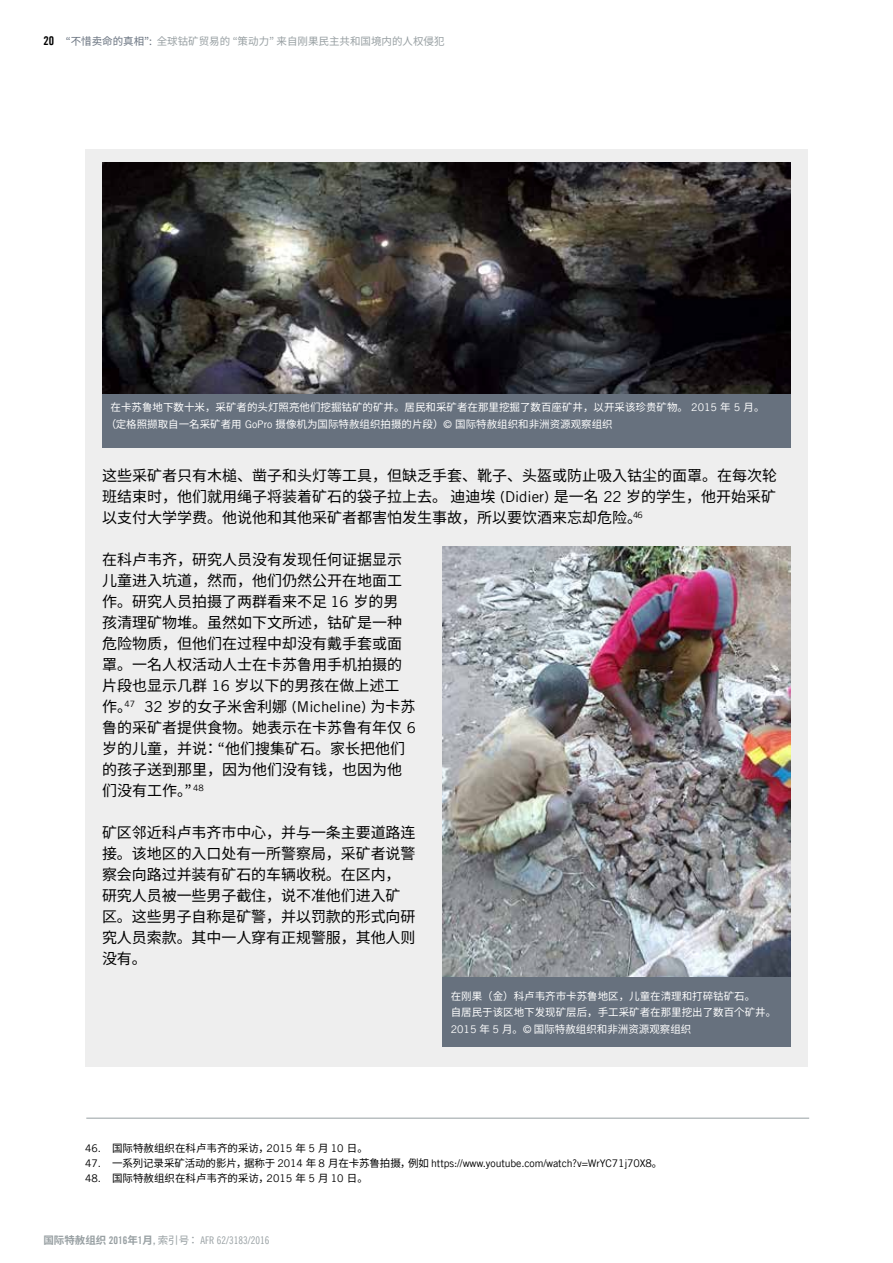
<style>
.page{position:relative;width:893px;height:1263px;background:#fff}
.page>*{position:absolute;margin:0;border:0;box-sizing:border-box;transform-origin:0 0}
.t1{font:15px/21px "Noto Sans CJ Kjp";color:#000}
.t2{font:10.5px/16.5px "Noto Sans CJ Kjp";color:#fff}
.t3{font:10.5px "Amnesty Trade Gothic";letter-spacing:-.01em;color:#000}
.t4{font:10.5px "Noto Sans CJ Kjp";color:#000}
.t5{font:10.5px "Noto Sans CJ Kjp";color:#979fa2}
.t6{font:10.5px "Amnesty Trade Gothic Cn 18";color:#979fa2}
.s1{font-family:"Amnesty Trade Gothic Bd Cn 20";font-size:12px;color:#000}
.s2{color:#67717e}
.s3{font-family:"Amnesty Trade Gothic"}
.s4{font-family:"Noto Sans CJ Kjp"}
.s5{font-family:"Noto Sans CJ Kjp";font-weight:700}
.s6{font-family:"Amnesty Trade Gothic Bd Cn 20"}
</style>
<div class="page">
<div style="left:85px;top:149px;width:723px;height:918px;background:#eee"></div>
<hr style="left:86px;top:1118px;width:723px;height:1px;background:#979fa2">
<img style="left:102px;top:163px;width:689px;height:231px">
<div style="left:102px;top:394px;width:689px;height:54px;background:#67717e"></div>
<img style="left:442px;top:546px;width:349px;height:432px">
<div style="left:442px;top:978px;width:349px;height:69px;background:#67717e"></div>
<p class="t5" style="left:43px;top:35px;width:403px"><span class="s1">20</span> <span class="s2">“不惜卖命的真相”:</span> 全球钴矿贸易的 “策动力” 来自刚果民主共和国境内的人权侵犯</p>
<p class="t2" style="left:106px;top:399px;width:660px;text-indent:5px">在卡苏鲁地下数十米，采矿者的头灯照亮他们挖掘钴矿的矿井。居民和采矿者在那里挖掘了数百座矿井，以开采该珍贵矿物。 <span class="s3">2015</span> 年 <span class="s3">5</span> 月。（定格照撷取自一名采矿者用 <span class="s3">GoPro</span> 摄像机为国际特赦组织拍摄的片段）<span class="s3">©</span> 国际特赦组织和非洲资源观察组织</p>
<p class="t1" style="left:102px;top:465px;width:676px;text-align:justify">这些采矿者只有木槌、凿子和头灯等工具，但缺乏手套、靴子、头盔或防止吸入钴尘的面罩。在每次轮班结束时，他们就用绳子将装着矿石的袋子拉上去。 迪迪埃 <span class="s3">(Didier)</span> 是一名 <span class="s3">22</span> 岁的学生，他开始采矿以支付大学学费。他说他和其他采矿者都害怕发生事故，所以要饮酒来忘却危险。<sup>46</sup></p>
<p class="t1" style="left:102px;top:549px;width:315px">在科卢韦齐，研究人员没有发现任何证据显示儿童进入坑道，然而，他们仍然公开在地面工作。研究人员拍摄了两群看来不足 <span class="s3">16</span> 岁的男孩清理矿物堆。虽然如下文所述，钴矿是一种危险物质，但他们在过程中却没有戴手套或面罩。一名人权活动人士在卡苏鲁用手机拍摄的片段也显示几群 <span class="s3">16</span> 岁以下的男孩在做上述工作。<sup>47</sup> <span class="s3">32</span> 岁的女子米舍利娜 <span class="s3">(Micheline)</span> 为卡苏鲁的采矿者提供食物。她表示在卡苏鲁有年仅 <span class="s3">6</span>岁的儿童，并说： “他们搜集矿石。家长把他们的孩子送到那里，因为他们没有钱，也因为他们没有工作。” <sup>48</sup></p>
<p class="t1" style="left:102px;top:822px;width:315px">矿区邻近科卢韦齐市中心，并与一条主要道路连接。该地区的入口处有一所警察局，采矿者说警察会向路过并装有矿石的车辆收税。在区内，研究人员被一些男子截住，说不准他们进入矿区。这些男子自称是矿警，并以罚款的形式向研究人员索款。其中一人穿有正规警服，其他人则没有。</p>
<p class="t2" style="left:451px;top:988px;width:327px">在刚果（金）科卢韦齐市卡苏鲁地区，儿童在清理和打碎钴矿石。<br>自居民于该区地下发现矿层后，手工采矿者在那里挖出了数百个矿井。<br><span class="s3">2015</span> 年 <span class="s3">5</span> 月。<span class="s3">©</span> 国际特赦组织和非洲资源观察组织</p>
<p class="t4" style="left:85px;top:1142px;width:284px"><span class="s3">46.</span> 国际特赦组织在科卢韦齐的采访，<span class="s3">2015</span> 年 <span class="s3">5</span> 月 <span class="s3">10</span> 日。</p>
<p class="t3" style="left:85px;top:1157px;width:579px">47. <span class="s4">一系列记录采矿活动的影片，据称于</span> 2014 <span class="s4">年</span> 8 <span class="s4">月在卡苏鲁拍摄，例如</span> https://www.youtube.com/watch?v=WrYC71j70X8<span class="s4">。</span></p>
<p class="t4" style="left:85px;top:1172px;width:284px"><span class="s3">48.</span> 国际特赦组织在科卢韦齐的采访，<span class="s3">2015</span> 年 <span class="s3">5</span> 月 <span class="s3">10</span> 日。</p>
<p class="t6" style="left:43px;top:1234px;width:227px"><span class="s5">国际特赦组织</span> <span class="s6">2016</span><span class="s5">年</span><span class="s6">1</span><span class="s5">月</span><span class="s6">,</span> <span class="s4">索引号：</span> AFR 62/3183/2016</p>
</div>
